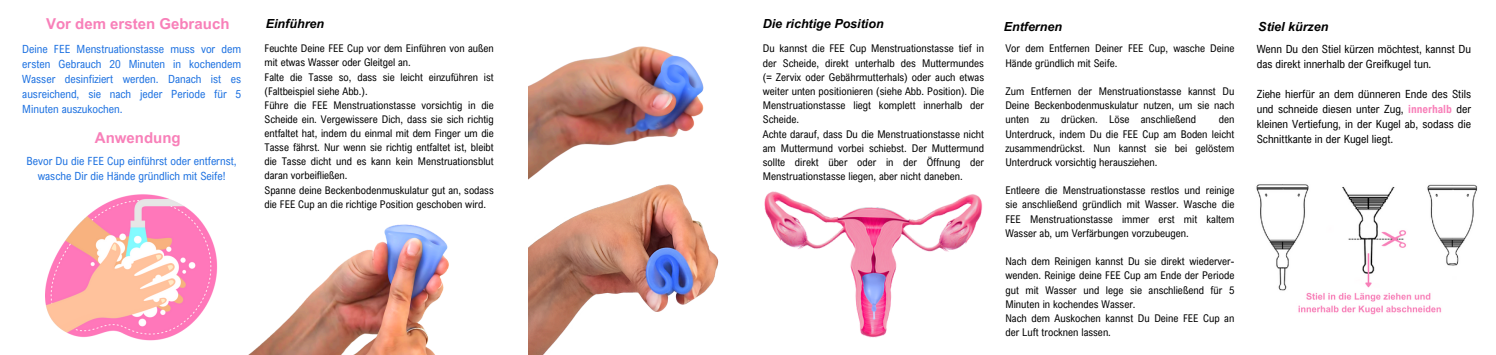
<style>
.page{position:relative;width:1496px;height:355px;background:#fff}
.page>*{position:absolute;margin:0;border:0;box-sizing:border-box;transform-origin:0 0}
.t1{font:700 15px "Arial MT Pro";color:#f880b9}
.t2{font:italic 700 12.5px "Arial MT Pro";color:#000}
.t3{font:11.25px/15px "Arial Nova Cond";color:#1e72e1;text-align:justify}
.t4{font:11.25px/15px "Arial Nova Cond";color:#000}
.t5{font:10.62px/14.1px "Arial Nova Cond";color:#000;text-align:justify}
.s1{font-weight:700;color:#f880b9}
</style>
<div class="page">
<img style="left:1256px;top:184px;width:222px;height:131px">
<img style="left:764px;top:191px;width:219px;height:147px">
<img style="left:249px;top:224px;width:200px;height:130px">
<img style="left:528px;top:46px;width:176px;height:86px">
<img style="left:528px;top:132px;width:191px;height:222px">
<img style="left:45px;top:194px;width:173px;height:147px">
<p class="t1" style="left:46px;top:19px;width:185px">Vor dem ersten Gebrauch</p>
<p class="t3" style="left:22px;top:41px;width:220px">Deine FEE Menstruationstasse muss vor dem ersten Gebrauch 20 Minuten in kochendem Wasser desinfiziert werden. Danach ist es ausreichend, sie nach jeder Periode für 5<br>Minuten auszukochen.</p>
<p class="t1" style="left:95px;top:132px;width:87px">Anwendung</p>
<p class="t3" style="left:27px;top:153px;width:211px;text-align:center">Bevor Du die FEE Cup einführst oder entfernst, wasche Dir die Hände gründlich mit Seife!</p>
<h1 class="t2" style="left:266px;top:19px;width:60px">Einführen</h1>
<p class="t2" style="left:1003px;top:22px;width:60px">Entfernen</p>
<p class="t5" style="left:1005px;top:41px;width:230px">Vor dem Entfernen Deiner FEE Cup, wasche Deine<br>Hände gründlich mit Seife.</p>
<p class="t5" style="left:1005px;top:84px;width:230px">Zum Entfernen der Menstruationstasse kannst Du Deine Beckenbodenmuskulatur nutzen, um sie nach unten zu drücken. Löse anschließend</p>
<p class="t2" style="left:762px;top:19px;width:122px">Die richtige Position</p>
<p class="t5" style="left:763px;top:41px;width:223px">Du kannst die FEE Cup Menstruationstasse tief in der Scheide, direkt unterhalb des Muttermundes (= Zervix oder Gebährmutterhals) oder auch etwas weiter unten positionieren (siehe Abb. Position). Die Menstruationstasse liegt komplett innerhalb der Scheide.</p>
<p class="t5" style="left:763px;top:126px;width:223px">Achte darauf, dass Du die Menstruationstasse nicht am Muttermund vorbei schiebst. Der Muttermund sollte direkt über oder in der Öffnung der Menstruationstasse liegen, aber nicht daneben.</p>
<p class="t5" style="left:264px;top:41px;width:231px">Feuchte Deine FEE Cup vor dem Einführen von außen mit etwas Wasser oder Gleitgel an.</p>
<h1 class="t5" style="left:264px;top:69px;width:231px">Falte die Tasse so, dass sie leicht einzuführen ist (Faltbeispiel siehe Abb.).</h1>
<h2 class="t5" style="left:264px;top:98px;width:231px">Führe die FEE Menstruationstasse vorsichtig in die Scheide ein. Vergewissere Dich, dass sie sich richtig entfaltet hat, indem du einmal mit dem Finger um die Tasse fährst. Nur wenn sie richtig entfaltet ist, bleibt die Tasse dicht und es kann kein Menstruationsblut daran vorbeifließen.</h2>
<h2 class="t5" style="left:264px;top:182px;width:231px">Spanne deine Beckenbodenmuskulatur gut an, sodass die FEE Cup an die richtige Position geschoben wird.</h2>
<p class="t5" style="left:1005px;top:112px;width:230px;text-indent:213px">den Unterdruck, indem Du die FEE Cup am Boden leicht zusammendrückst. Nun kannst sie bei gelöstem Unterdruck vorsichtig herausziehen.</p>
<p class="t5" style="left:1005px;top:183px;width:230px">Entleere die Menstruationstasse restlos und reinige sie anschließend gründlich mit Wasser. Wasche die FEE Menstruationstasse immer erst mit kaltem Wasser ab, um Verfärbungen vorzubeugen.</p>
<p class="t5" style="left:1005px;top:254px;width:230px">Nach dem Reinigen kannst Du sie direkt wiederver&shy;wenden. Reinige deine FEE Cup am Ende der Periode gut mit Wasser und lege sie anschließend für 5<br>Minuten in kochendes Wasser.</p>
<h2 class="t5" style="left:1005px;top:310px;width:230px">Nach dem Auskochen kannst Du Deine FEE Cup an der Luft trocknen lassen.</h2>
<p class="t2" style="left:1258px;top:22px;width:72px">Stiel kürzen</p>
<h2 class="t4" style="left:1256px;top:41px;width:216px">Wenn Du den Stiel kürzen möchtest, kannst Du das direkt innerhalb der Greifkugel tun.</h2>
<p class="t4" style="left:1256px;top:86px;width:216px;text-align:justify">Ziehe hierfür an dem dünneren Ende des Stils und schneide diesen unter Zug, <span class="s1">innerhalb</span> der kleinen Vertiefung, in der Kugel ab, sodass die Schnittkante in der Kugel liegt.</p>
</div>
